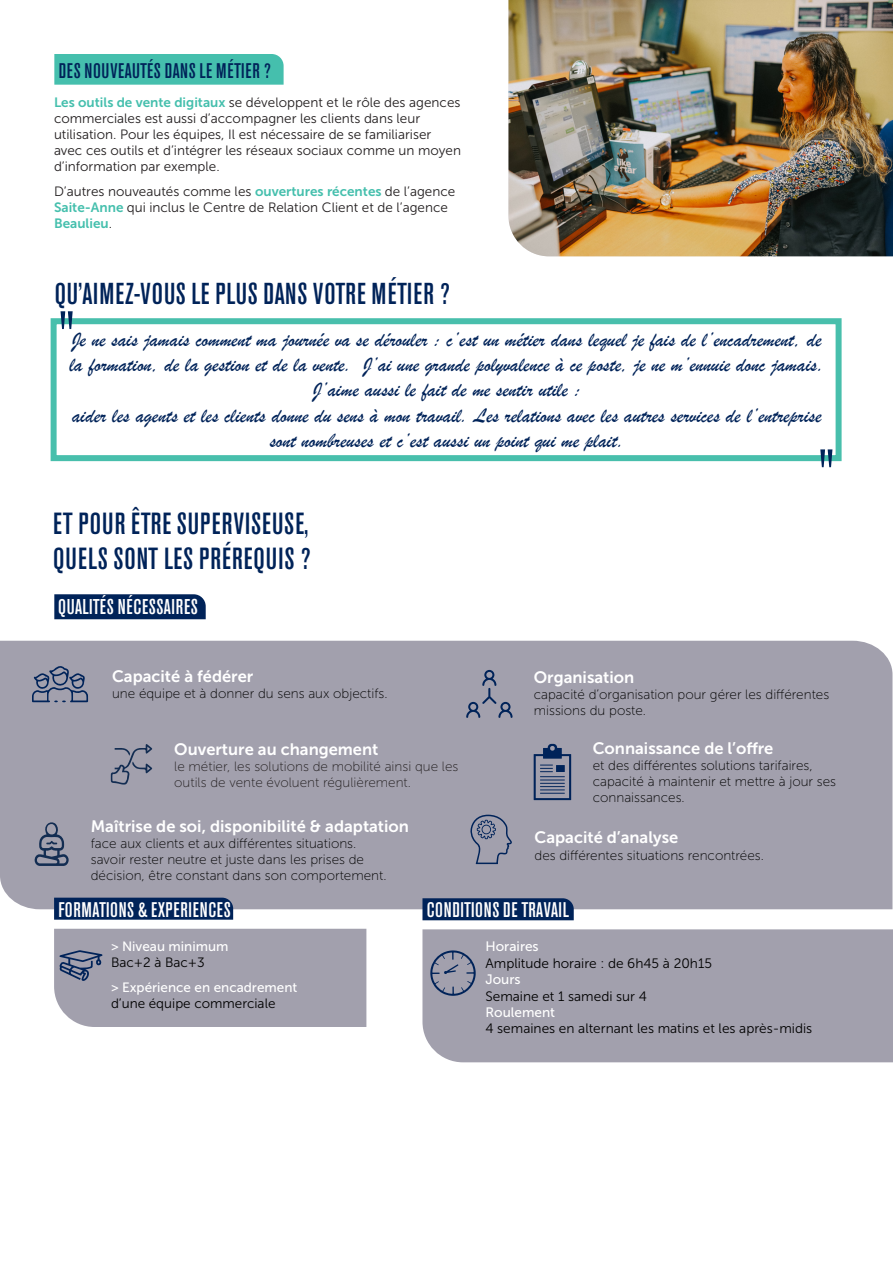
<style>
.page{position:relative;width:893px;height:1263px;background:#fff}
.page>*{position:absolute;margin:0;border:0;box-sizing:border-box;transform-origin:0 0}
.t1{font:500 condensed 61.5px "Akzidenz Grotesk BE";color:#002359}
.t2{font:500 condensed 30.3px/34.8px "Akzidenz Grotesk BE";letter-spacing:.03em;color:#002359}
.t3{font:500 condensed 30px "Akzidenz Grotesk BE";letter-spacing:.025em;color:#002359}
.t4{font:500 condensed 21.15px "Akzidenz Grotesk BE";letter-spacing:.03em;color:#fff}
.t5{font:21px/25.2px "Brush Script";color:#002359;text-align:center}
.t6{font:500 condensed 21px "Akzidenz Grotesk BE";letter-spacing:.03em;color:#fff}
.t7{font:500 condensed 21px "Akzidenz Grotesk BE";letter-spacing:.03em;color:#002359}
.t8{font:16.5px "Museo Sans 700";color:#fff}
.t9{font:13.65px "Museo Sans 300";color:#000}
.t10{font:13.65px "Museo Sans 500";color:#fff}
.t11{font:13.5px/16.2px "Museo Sans 300";color:#231f20}
.t12{font:13.5px/16.2px "Museo Sans 100";color:#000}
.t13{font:13.5px/16.2px "Museo Sans 100";color:#231f20}
.t14{font:13.5px "Museo Sans 500";color:#fff}
.t15{font:13.5px "Museo Sans 300";color:#000}
.s1{font-family:"Museo Sans 700";color:#45bfad}
</style>
<div class="page">
<img style="left:508px;top:0;width:385px;height:256px">
<div style="left:54px;top:594px;width:152px;height:25px;background:#002359"></div>
<div style="left:54px;top:54px;width:230px;height:31px;background:#45bfad"></div>
<div style="left:0;top:641px;width:892px;height:268px;background:#a2a0ad"></div>
<div style="left:422px;top:929px;width:471px;height:133px;background:#a2a0ad"></div>
<div style="left:422px;top:898px;width:152px;height:22px;background:#002359"></div>
<div style="left:54px;top:898px;width:179px;height:22px;background:#002359"></div>
<svg style="left:466px;top:670px;width:47px;height:48px;background:#8c8fa1"></svg>
<svg style="left:534px;top:744px;width:37px;height:56px;background:#69748f"></svg>
<svg style="left:470px;top:814px;width:42px;height:50px;background:#888c9f"></svg>
<div style="left:51px;top:318px;width:791px;height:143px;background:#fff;border:6px solid #48bfac"></div>
<div style="left:54px;top:929px;width:312px;height:98px;background:#a2a0ad"></div>
<svg style="left:32px;top:666px;width:56px;height:36px;background:#798097"></svg>
<svg style="left:111px;top:744px;width:41px;height:41px;background:#8a8c9d"></svg>
<svg style="left:430px;top:950px;width:46px;height:46px;background:#85899e"></svg>
<svg style="left:34px;top:822px;width:35px;height:44px;background:#777d91"></svg>
<p class="t7" style="left:59px;top:59px;width:214px">DES NOUVEAUTÉS DANS LE MÉTIER ?</p>
<p class="t11" style="left:54px;top:94px;width:409px"><span class="s1">Les outils de vente digitaux</span> se développent et le rôle des agences commerciales est aussi d’accompagner les clients dans leur utilisation. Pour les équipes, Il est nécessaire de se familiariser avec ces outils et d’intégrer les réseaux sociaux comme un moyen d’information par exemple.</p>
<p class="t11" style="left:54px;top:183px;width:403px">D’autres nouveautés comme les <span class="s1">ouvertures récentes</span> de l’agence<br><span class="s1">Saite-Anne</span> qui inclus le Centre de Relation Client et de l’agence<br><span class="s1">Beaulieu</span>.</p>
<p class="t3" style="left:55px;top:276px;width:396px">QU’AIMEZ-VOUS LE PLUS DANS VOTRE MÉTIER ?</p>
<p class="t1" style="left:59px;top:301px;width:17px">"</p>
<p class="t5" style="left:70px;top:327px;width:756px">Je ne sais jamais comment ma journée va se dérouler : c’est un métier dans lequel je fais de l’encadrement, de la formation, de la gestion et de la vente. J’ai une grande polyvalence à ce poste, je ne m’ennuie donc jamais.<br>J’aime aussi le fait de me sentir utile :<br>aider les agents et les clients donne du sens à mon travail. Les relations avec les autres services de l’entreprise sont nombreuses et c’est aussi un point qui me plait.</p>
<p class="t1" style="left:818px;top:439px;width:17px">"</p>
<p class="t2" style="left:53px;top:506px;width:259px">ET POUR ÊTRE SUPERVISEUSE,<br>QUELS SONT LES PRÉREQUIS ?</p>
<p class="t4" style="left:58px;top:595px;width:141px">QUALITÉS NÉCESSAIRES</p>
<p class="t8" style="left:112px;top:667px;width:143px">Capacité à fédérer</p>
<p class="t12" style="left:112px;top:686px;width:277px">une équipe et à donner du sens aux objectifs.</p>
<p class="t8" style="left:174px;top:740px;width:206px">Ouverture au changement</p>
<p class="t13" style="left:174px;top:758px;width:286px">le métier, les solutions de mobilité ainsi que les outils de vente évoluent régulièrement.</p>
<p class="t8" style="left:91px;top:817px;width:320px">Maîtrise de soi, disponibilité &amp; adaptation</p>
<p class="t12" style="left:91px;top:835px;width:267px">face aux clients et aux différentes situations.</p>
<p class="t12" style="left:91px;top:852px;width:297px">savoir rester neutre et juste dans les prises de décision, être constant dans son comportement.</p>
<p class="t8" style="left:534px;top:668px;width:102px">Organisation</p>
<p class="t12" style="left:534px;top:686px;width:297px">capacité d’organisation pour gérer les différentes missions du poste.</p>
<p class="t8" style="left:593px;top:739px;width:182px">Connaissance de l’offre</p>
<p class="t12" style="left:593px;top:757px;width:245px">et des différentes solutions tarifaires, capacité à maintenir et mettre à jour ses connaissances.</p>
<p class="t8" style="left:534px;top:828px;width:145px">Capacité d’analyse</p>
<p class="t12" style="left:534px;top:847px;width:231px">des différentes situations rencontrées.</p>
<p class="t6" style="left:58px;top:897px;width:174px">FORMATIONS &amp; EXPERIENCES</p>
<p class="t14" style="left:111px;top:939px;width:119px">&gt; Niveau minimum</p>
<p class="t15" style="left:111px;top:955px;width:95px">Bac+2 à Bac+3</p>
<p class="t14" style="left:111px;top:980px;width:188px">&gt; Expérience en encadrement</p>
<p class="t15" style="left:111px;top:996px;width:166px">d’une équipe commerciale</p>
<p class="t6" style="left:427px;top:898px;width:144px">CONDITIONS DE TRAVAIL</p>
<p class="t10" style="left:485px;top:939px;width:55px">Horaires</p>
<p class="t9" style="left:485px;top:956px;width:228px">Amplitude horaire : de 6h45 à 20h15</p>
<p class="t10" style="left:485px;top:972px;width:37px">Jours</p>
<p class="t9" style="left:485px;top:988px;width:163px">Semaine et 1 samedi sur 4</p>
<p class="t10" style="left:485px;top:1005px;width:71px">Roulement</p>
<p class="t9" style="left:485px;top:1021px;width:328px">4 semaines en alternant les matins et les après-midis</p>
</div>
